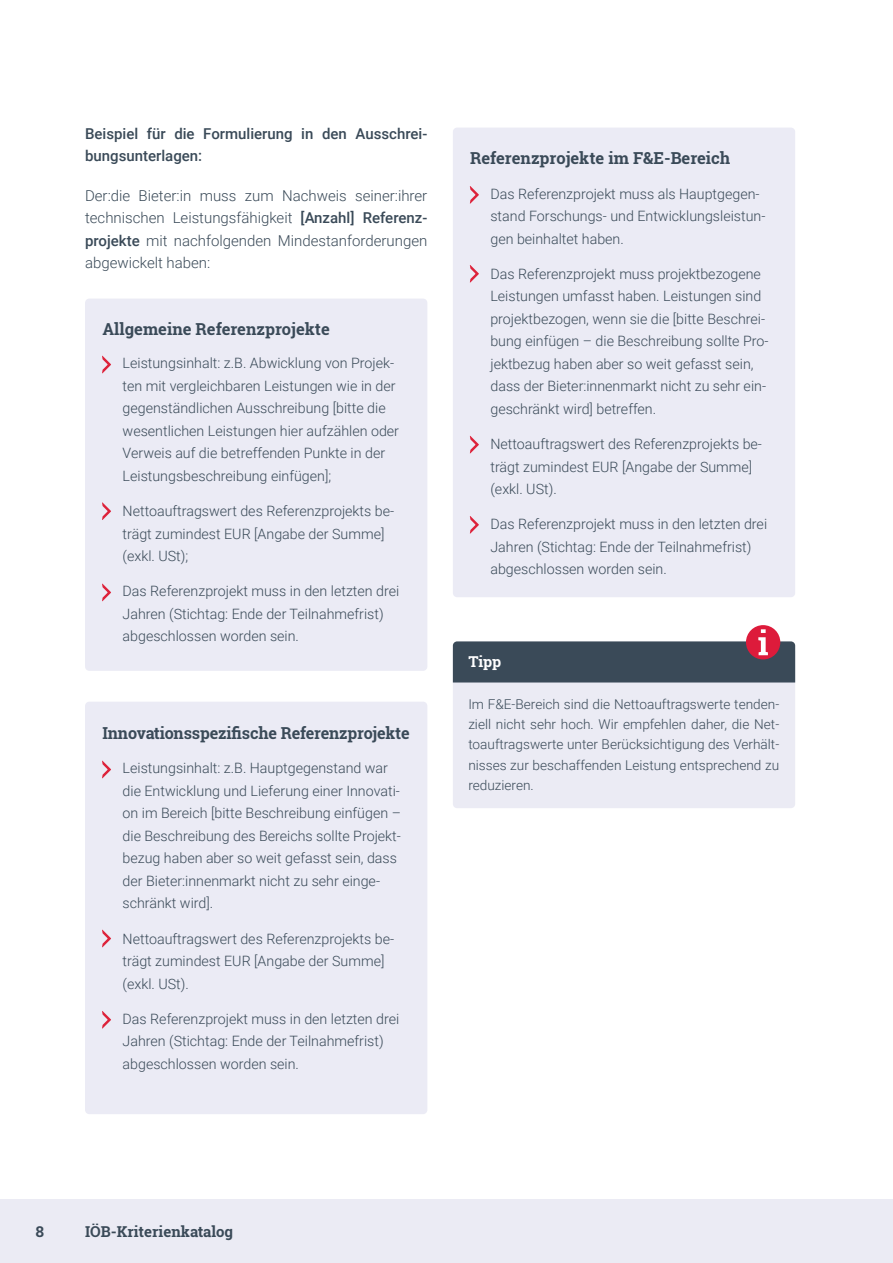
<style>
.page{position:relative;width:893px;height:1263px;background:#fff}
.page>*{position:absolute;margin:0;border:0;box-sizing:border-box;transform-origin:0 0}
.Ü3{font:700 16.5px "Roboto Slab";letter-spacing:-.01em;color:#3a4a58}
.Fließtext_ohne_Einzu{font:300 15px/22.5px "Roboto";color:#3a4a58;text-align:justify}
.Fließtext_ohne_Einzu-2{font:500 15px/22.5px "Roboto";color:#3a4a58}
.t1{font:700 15px "Roboto Slab";color:#3a4a58}
.Kästchenüberschrift{font:700 15px "Roboto Slab";color:#fff}
.Fließtext_mit_Einzug{font:300 14.25px/22.5px "Roboto";color:#3a4a58}
.Tabellentext_grau_li{font:300 13.5px/20.2px "Roboto";color:#3a4a58;text-align:justify}
.s1{font-weight:500}
</style>
<div class="page">
<div style="left:0;top:1199px;width:893px;height:64px;background:#ebebf4"></div>
<div style="left:85px;top:299px;width:342px;height:372px;background:#ebebf5;border-radius:4px"></div>
<svg style="left:102px;top:356px;width:9px;height:17px"></svg>
<svg style="left:102px;top:502px;width:9px;height:18px"></svg>
<svg style="left:102px;top:584px;width:9px;height:17px"></svg>
<div style="left:85px;top:702px;width:342px;height:412px;background:#ebebf5;border-radius:4px"></div>
<svg style="left:102px;top:761px;width:9px;height:17px"></svg>
<svg style="left:102px;top:930px;width:9px;height:17px"></svg>
<svg style="left:102px;top:1011px;width:9px;height:17px"></svg>
<div style="left:453px;top:128px;width:342px;height:469px;background:#ebebf5;border-radius:4px"></div>
<svg style="left:470px;top:186px;width:9px;height:18px"></svg>
<svg style="left:470px;top:265px;width:9px;height:18px"></svg>
<svg style="left:470px;top:436px;width:9px;height:17px"></svg>
<svg style="left:470px;top:516px;width:9px;height:18px"></svg>
<div style="left:453px;top:647px;width:342px;height:161px;background:#ebebf4;border-radius:4px"></div>
<div style="left:746px;top:625px;width:34px;height:34px;background:#dd1b3b;border-radius:50%"></div>
<svg style="left:453px;top:629px;width:342px;height:53px"></svg>
<p class="Fließtext_ohne_Einzu-2" style="left:85px;top:122px;width:344px">Beispiel für die Formulierung in den Ausschrei&shy;bungsunterlagen:</p>
<p class="Fließtext_ohne_Einzu" style="left:85px;top:184px;width:344px">Der:die Bieter:in muss zum Nachweis seiner:ihrer technischen Leistungsfähigkeit <span class="s1">[Anzahl] Referenz&shy;projekte</span> mit nachfolgenden Mindestanforderungen abgewickelt haben:</p>
<p class="Ü3" style="left:102px;top:317px;width:229px">Allgemeine Referenzprojekte</p>
<p class="Fließtext_mit_Einzug" style="left:123px;top:351px;width:278px">Leistungsinhalt: z.B. Abwicklung von Projek&shy;ten mit vergleichbaren Leistungen wie in der gegenständlichen Ausschreibung [bitte die wesentlichen Leistungen hier aufzählen oder Verweis auf die betreffenden Punkte in der Leistungsbeschreibung einfügen];</p>
<p class="Fließtext_mit_Einzug" style="left:123px;top:499px;width:273px">Nettoauftragswert des Referenzprojekts be&shy;trägt zumindest EUR [Angabe der Summe] (exkl. USt);</p>
<p class="Fließtext_mit_Einzug" style="left:123px;top:579px;width:278px">Das Referenzprojekt muss in den letzten drei<br>Jahren (Stichtag: Ende der Teilnahmefrist) abgeschlossen worden sein.</p>
<p class="Ü3" style="left:102px;top:722px;width:309px">Innovationsspezifische Referenzprojekte</p>
<p class="Fließtext_mit_Einzug" style="left:123px;top:756px;width:280px">Leistungsinhalt: z.B. Hauptgegenstand war die Entwicklung und Lieferung einer Innovati&shy;on im Bereich [bitte Beschreibung einfügen – die Beschreibung des Bereichs sollte Projekt&shy;bezug haben aber so weit gefasst sein, dass der Bieter:innenmarkt nicht zu sehr einge&shy;schränkt wird].</p>
<p class="Fließtext_mit_Einzug" style="left:123px;top:927px;width:273px">Nettoauftragswert des Referenzprojekts be&shy;trägt zumindest EUR [Angabe der Summe] (exkl. USt).</p>
<p class="Fließtext_mit_Einzug" style="left:123px;top:1007px;width:278px">Das Referenzprojekt muss in den letzten drei<br>Jahren (Stichtag: Ende der Teilnahmefrist) abgeschlossen worden sein.</p>
<p class="Ü3" style="left:470px;top:146px;width:262px">Referenzprojekte im F&amp;E-Bereich</p>
<p class="Fließtext_mit_Einzug" style="left:490px;top:182px;width:277px">Das Referenzprojekt muss als Hauptgegen&shy;stand Forschungs- und Entwicklungsleistun&shy;gen beinhaltet haben.</p>
<p class="Fließtext_mit_Einzug" style="left:490px;top:262px;width:280px">Das Referenzprojekt muss projektbezogene Leistungen umfasst haben. Leistungen sind projektbezogen, wenn sie die [bitte Beschrei&shy;bung einfügen – die Beschreibung sollte Pro&shy;jektbezug haben aber so weit gefasst sein, dass der Bieter:innenmarkt nicht zu sehr ein&shy;geschränkt wird] betreffen.</p>
<p class="Fließtext_mit_Einzug" style="left:490px;top:432px;width:273px">Nettoauftragswert des Referenzprojekts be&shy;trägt zumindest EUR [Angabe der Summe] (exkl. USt).</p>
<p class="Fließtext_mit_Einzug" style="left:490px;top:513px;width:278px">Das Referenzprojekt muss in den letzten drei<br>Jahren (Stichtag: Ende der Teilnahmefrist) abgeschlossen worden sein.</p>
<p class="Kästchenüberschrift" style="left:468px;top:652px;width:35px">Tipp</p>
<p class="Tabellentext_grau_li" style="left:468px;top:693px;width:312px">Im F&amp;E-Bereich sind die Nettoauftragswerte tenden&shy;ziell nicht sehr hoch. Wir empfehlen daher, die Net&shy;toauftragswerte unter Berücksichtigung des Verhält&shy;nisses zur beschaffenden Leistung entsprechend zu reduzieren.</p>
<p class="t1" style="left:36px;top:1221px;width:10px">8</p>
<p class="t1" style="left:85px;top:1221px;width:150px">IÖB-Kriterienkatalog</p>
</div>
